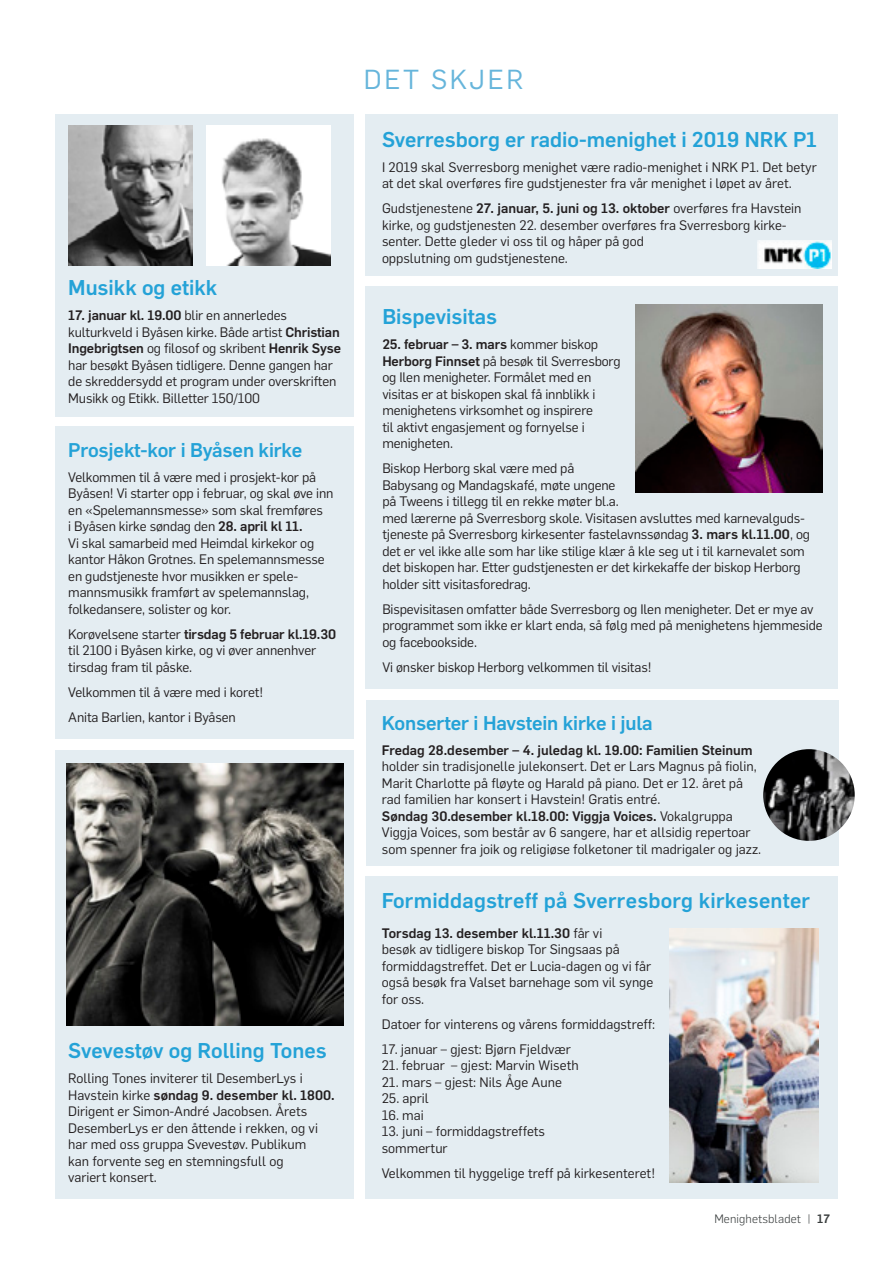
<style>
.page{position:relative;width:893px;height:1263px;background:#fff}
.page>*{position:absolute;margin:0;border:0;box-sizing:border-box;transform-origin:0 0}
.t1{font:27px "Flama";letter-spacing:.1em;color:#66b5db}
.t2{font:500 21px "Flama";color:#24a2d7}
.t3{font:500 19.5px "Flama";letter-spacing:-.01em;color:#24a2d7}
.t4{font:13.5px/16.5px "Flama";letter-spacing:-.01em;color:#231f20}
.t5{font:500 13.5px "Flama";color:#231f20}
.t6{font:300 12px "Flama";letter-spacing:.01em;color:#393d3d}
.s1{font-weight:500}
</style>
<div class="page">
<div style="left:367px;top:700px;width:472px;height:166px;background:#e4edf2"></div>
<div style="left:366px;top:876px;width:472px;height:323px;background:#e4edf2"></div>
<div style="left:366px;top:287px;width:472px;height:402px;background:#e4edf2"></div>
<div style="left:366px;top:114px;width:472px;height:162px;background:#e4edf2"></div>
<div style="left:55px;top:114px;width:299px;height:302px;background:#e4edf2"></div>
<div style="left:55px;top:426px;width:299px;height:312px;background:#e4edf2"></div>
<div style="left:55px;top:750px;width:299px;height:449px;background:#e4edf2"></div>
<img style="left:669px;top:928px;width:149px;height:254px">
<img style="left:66px;top:763px;width:277px;height:263px">
<img style="left:757px;top:241px;width:75px;height:28px">
<img style="left:763px;top:749px;width:92px;height:92px;border-radius:46px">
<img style="left:206px;top:126px;width:124px;height:139px">
<img style="left:68px;top:126px;width:124px;height:139px">
<img style="left:635px;top:305px;width:188px;height:187px">
<h2 class="t2" style="left:68px;top:272px;width:151px">Musikk og etikk</h2>
<p class="t4" style="left:68px;top:306px;width:274px"><span class="s1">17. januar kl. 19.00</span> blir en annerledes kulturkveld i Byåsen kirke. Både artist <span class="s1">Christian Ingebrigtsen</span> og filosof og skribent <span class="s1">Henrik Syse </span>har besøkt Byåsen tidligere. Denne gangen har de skreddersydd et program under overskriften Musikk og Etikk. Billetter 150/100</p>
<h3 class="t3" style="left:68px;top:436px;width:236px">Prosjekt-kor i Byåsen kirke</h3>
<p class="t4" style="left:68px;top:468px;width:267px">Velkommen til å være med i prosjekt-kor på Byåsen! Vi starter opp i februar, og skal øve inn en «Spelemannsmesse» som skal fremføres<br>i Byåsen kirke søndag den <span class="s1">28. april kl 11.<br></span>Vi skal samarbeid med Heimdal kirkekor og kantor Håkon Grotnes. En spelemannsmesse en gudstjeneste hvor musikken er spele-- mannsmusikk framført av spelemannslag, folkedansere, solister og kor.</p>
<p class="t4" style="left:68px;top:625px;width:269px">Korøvelsene starter <span class="s1">tirsdag 5 februar kl.19.30 </span>til 2100 i Byåsen kirke, og vi øver annenhver tirsdag fram til påske.</p>
<p class="t4" style="left:68px;top:679px;width:196px;line-height:25px">Velkommen til å være med i koret!<br>Anita Barlien, kantor i Byåsen</p>
<h2 class="t2" style="left:68px;top:1035px;width:260px">Svevestøv og Rolling Tones</h2>
<p class="t4" style="left:68px;top:1069px;width:268px">Rolling Tones inviterer til DesemberLys i Havstein kirke <span class="s1">søndag 9. desember kl. 1800.<br></span>Dirigent er Simon-André Jacobsen. Årets DesemberLys er den åttende i rekken, og vi har med oss gruppa Svevestøv. Publikum<br>kan forvente seg en stemningsfull og<br>variert konsert.</p>
<h1 class="t1" style="left:364px;top:61px;width:161px">DET SKJER</h1>
<h2 class="t2" style="left:382px;top:124px;width:437px">Sverresborg er radio-menighet i 2019 NRK P1</h2>
<p class="t4" style="left:382px;top:158px;width:436px">I 2019 skal Sverresborg menighet være radio-menighet i NRK P1. Det betyr at det skal overføres fire gudstjenester fra vår menighet i løpet av året.</p>
<p class="t4" style="left:382px;top:199px;width:421px">Gudstjenestene <span class="s1">27. januar, 5. juni og 13. oktober</span> overføres fra Havstein kirke, og gudstjenesten 22. desember overføres fra Sverresborg kirke&shy;senter. Dette gleder vi oss til og håper på god<br>oppslutning om gudstjenestene.</p>
<h2 class="t2" style="left:382px;top:302px;width:116px">Bispevisitas</h2>
<p class="t4" style="left:382px;top:335px;width:240px"><span class="s1">25. februar – 3. mars</span> kommer biskop <span class="s1">Herborg Finnset</span> på besøk til Sverresborg og Ilen menigheter. Formålet med en visitas er at biskopen skal få innblikk i menighetens virksomhet og inspirere<br>til aktivt engasjement og fornyelse i menigheten.</p>
<p class="t4" style="left:382px;top:459px;width:429px">Biskop Herborg skal være med på<br>Babysang og Mandagskafé, møte ungene<br>på Tweens i tillegg til en rekke møter bl.a.<br>med lærerne på Sverresborg skole. Visitasen avsluttes med karnevalguds&shy;tjeneste på Sverresborg kirkesenter fastelavnssøndag <span class="s1">3. mars kl.11.00</span>, og det er vel ikke alle som har like stilige klær å kle seg ut i til karnevalet som det biskopen har. Etter gudstjenesten er det kirkekaffe der biskop Herborg holder sitt visitasforedrag.</p>
<p class="t4" style="left:382px;top:600px;width:442px">Bispevisitasen omfatter både Sverresborg og Ilen menigheter. Det er mye av programmet som ikke er klart enda, så følg med på menighetens hjemmeside og facebookside.</p>
<p class="t4" style="left:382px;top:658px;width:271px">Vi ønsker biskop Herborg velkommen til visitas!</p>
<h3 class="t3" style="left:382px;top:708px;width:272px">Konserter i Havstein kirke i jula</h3>
<p class="t5" style="left:382px;top:740px;width:372px">Fredag 28.desember – 4. juledag kl. 19.00: Familien Steinum</p>
<p class="t4" style="left:382px;top:757px;width:381px">holder sin tradisjonelle julekonsert. Det er Lars Magnus på fiolin, Marit Charlotte på fløyte og Harald på piano. Det er 12. året på rad familien har konsert i Havstein! Gratis entré.<br><span class="s1">Søndag 30.desember kl.18.00: Viggja Voices.</span> Vokalgruppa Viggja Voices, som består av 6 sangere, har et allsidig repertoar som spenner fra joik og religiøse folketoner til madrigaler og jazz.</p>
<h2 class="t2" style="left:382px;top:886px;width:430px">Formiddagstreff på Sverresborg kirkesenter</h2>
<p class="t4" style="left:382px;top:924px;width:273px"><span class="s1">Torsdag 13. desember kl.11.30</span> får vi<br>besøk av tidligere biskop Tor Singsaas på formiddagstreffet. Det er Lucia-dagen og vi får også besøk fra Valset barnehage som vil synge for oss.</p>
<p class="t4" style="left:382px;top:1015px;width:275px">Datoer for vinterens og vårens formiddagstreff:</p>
<p class="t4" style="left:382px;top:1040px;width:191px">17. januar – gjest: Bjørn Fjeldvær</p>
<p class="t4" style="left:382px;top:1056px;width:198px">21. februar – gjest: Marvin Wiseth</p>
<p class="t4" style="left:382px;top:1073px;width:182px">21. mars – gjest: Nils Åge Aune</p>
<p class="t4" style="left:382px;top:1089px;width:49px">25. april</p>
<p class="t4" style="left:382px;top:1106px;width:44px">16. mai</p>
<p class="t4" style="left:382px;top:1122px;width:165px">13. juni – formiddagstreffets sommertur</p>
<p class="t4" style="left:382px;top:1164px;width:275px">Velkommen til hyggelige treff på kirkesenteret!</p>
<p class="t6" style="left:714px;top:1211px;width:117px">Menighetsbladet | <span class="s1">17</span></p>
</div>
